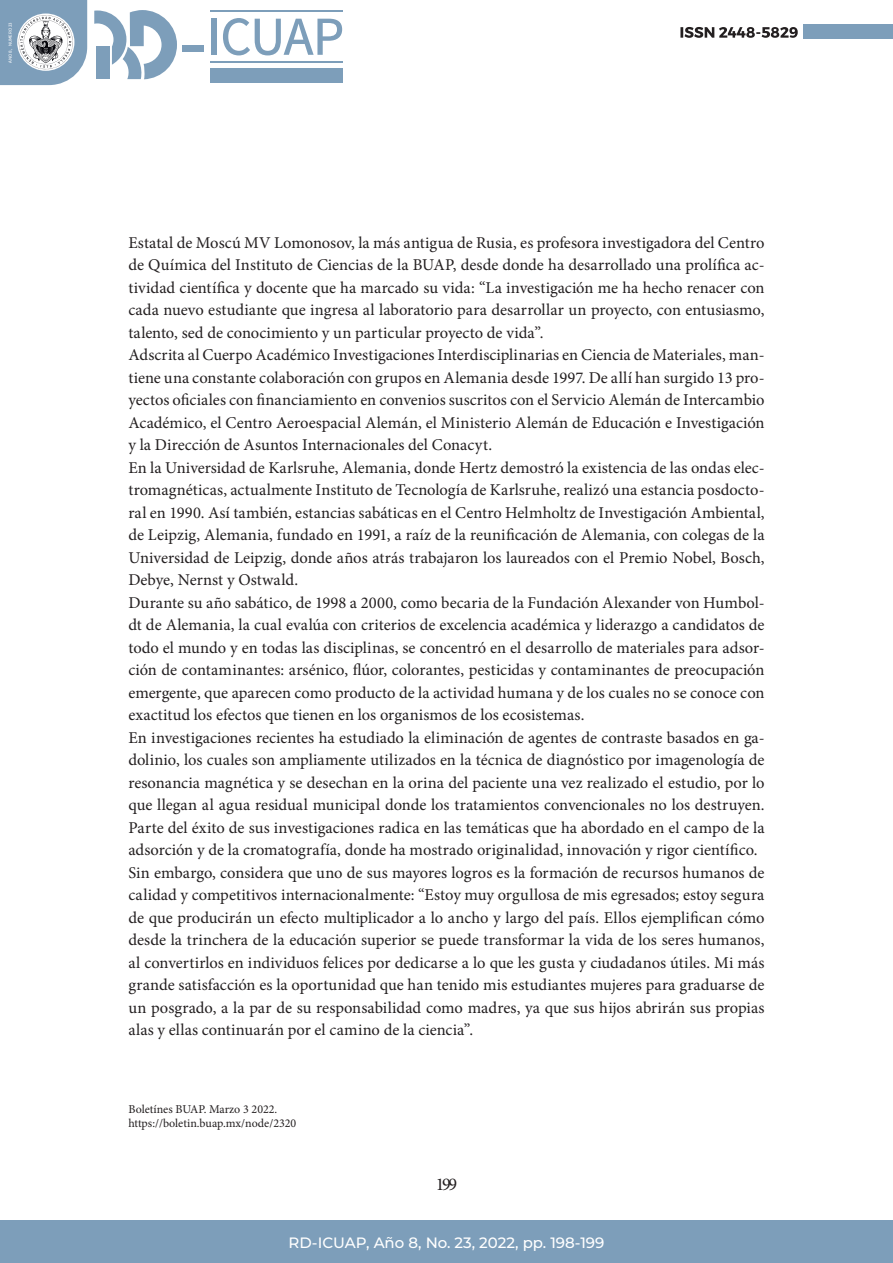
<style>
.page{position:relative;width:893px;height:1263px;background:#fff}
.page>*{position:absolute;margin:0;border:0;box-sizing:border-box;transform-origin:0 0}
.t1{font:18px "Minion Pro";color:#231f20}
.CUERPO_DE_TEXTO{font:16.5px/22.5px "Minion Pro";color:#231f20;text-align:justify}
.t2{font:500 15px "Montserrat";color:#fff}
.TÍTULO_DE_ARTÍCULO{font:12px "Minion Pro";color:#231f20}
.t3{font:4.5px "BUAP802";color:#fff}
</style>
<div class="page">
<div style="left:804px;top:25px;width:89px;height:14px;background:#7d9eba"></div>
<svg style="left:680px;top:27px;width:118px;height:11px"></svg>
<div style="left:0;top:1220px;width:893px;height:43px;background:#7d9eba"></div>
<svg style="left:94px;top:10px;width:83px;height:69px"></svg>
<div style="left:96px;top:46px;width:14px;height:33px;background:#7d9eba"></div>
<svg style="left:0;top:0;width:87px;height:85px"></svg>
<div style="left:3px;top:9px;width:11px;height:67px;background:#7d9eba"></div>
<div style="left:182px;top:45px;width:21px;height:7px;background:#7d9eba"></div>
<div style="left:210px;top:68px;width:133px;height:14px;background:#7d9eba"></div>
<svg style="left:203px;top:18px;width:139px;height:37px"></svg>
<hr style="left:210px;top:10px;width:133px;height:2px;background:#7d9eba">
<hr style="left:210px;top:61px;width:133px;height:2px;background:#7d9eba">
<p class="t3" style="left:8px;top:63px;width:42px;rotate:-90deg">AÑO 8, NÚMERO 23</p>
<p class="CUERPO_DE_TEXTO" style="left:128px;top:231px;width:638px">Estatal de Moscú MV Lomonosov, la más antigua de Rusia, es profesora investigadora del Centro de Química del Instituto de Ciencias de la BUAP, desde donde ha desarrollado una prolífica ac&shy;tividad científica y docente que ha marcado su vida: “La investigación me ha hecho renacer con cada nuevo estudiante que ingresa al laboratorio para desarrollar un proyecto, con entusiasmo, talento, sed de conocimiento y un particular proyecto de vida”.</p>
<p class="CUERPO_DE_TEXTO" style="left:128px;top:344px;width:638px">Adscrita al Cuerpo Académico Investigaciones Interdisciplinarias en Ciencia de Materiales, man&shy;tiene una constante colaboración con grupos en Alemania desde 1997. De allí han surgido 13 pro&shy;yectos oficiales con financiamiento en convenios suscritos con el Servicio Alemán de Intercambio Académico, el Centro Aeroespacial Alemán, el Ministerio Alemán de Educación e Investigación y la Dirección de Asuntos Internacionales del Conacyt.</p>
<p class="CUERPO_DE_TEXTO" style="left:128px;top:456px;width:638px">En la Universidad de Karlsruhe, Alemania, donde Hertz demostró la existencia de las ondas elec&shy;tromagnéticas, actualmente Instituto de Tecnología de Karlsruhe, realizó una estancia posdocto&shy;ral en 1990. Así también, estancias sabáticas en el Centro Helmholtz de Investigación Ambiental, de Leipzig, Alemania, fundado en 1991, a raíz de la reunificación de Alemania, con colegas de la Universidad de Leipzig, donde años atrás trabajaron los laureados con el Premio Nobel, Bosch, Debye, Nernst y Ostwald.</p>
<p class="CUERPO_DE_TEXTO" style="left:128px;top:591px;width:638px">Durante su año sabático, de 1998 a 2000, como becaria de la Fundación Alexander von Humbol&shy;dt de Alemania, la cual evalúa con criterios de excelencia académica y liderazgo a candidatos de todo el mundo y en todas las disciplinas, se concentró en el desarrollo de materiales para adsor&shy;ción de contaminantes: arsénico, flúor, colorantes, pesticidas y contaminantes de preocupación emergente, que aparecen como producto de la actividad humana y de los cuales no se conoce con exactitud los efectos que tienen en los organismos de los ecosistemas.</p>
<p class="CUERPO_DE_TEXTO" style="left:128px;top:726px;width:638px">En investigaciones recientes ha estudiado la eliminación de agentes de contraste basados en ga&shy;dolinio, los cuales son ampliamente utilizados en la técnica de diagnóstico por imagenología de resonancia magnética y se desechan en la orina del paciente una vez realizado el estudio, por lo que llegan al agua residual municipal donde los tratamientos convencionales no los destruyen.<br>Parte del éxito de sus investigaciones radica en las temáticas que ha abordado en el campo de la adsorción y de la cromatografía, donde ha mostrado originalidad, innovación y rigor científico.</p>
<p class="CUERPO_DE_TEXTO" style="left:128px;top:861px;width:638px">Sin embargo, considera que uno de sus mayores logros es la formación de recursos humanos de calidad y competitivos internacionalmente: “Estoy muy orgullosa de mis egresados; estoy segura de que producirán un efecto multiplicador a lo ancho y largo del país. Ellos ejemplifican cómo desde la trinchera de la educación superior se puede transformar la vida de los seres humanos, al convertirlos en individuos felices por dedicarse a lo que les gusta y ciudadanos útiles. Mi más grande satisfacción es la oportunidad que han tenido mis estudiantes mujeres para graduarse de un posgrado, a la par de su responsabilidad como madres, ya que sus hijos abrirán sus propias alas y ellas continuarán por el camino de la ciencia”.</p>
<p class="TÍTULO_DE_ARTÍCULO" style="left:128px;top:1101px;width:150px">Boletínes BUAP. Marzo 3 2022.</p>
<p class="TÍTULO_DE_ARTÍCULO" style="left:128px;top:1115px;width:169px">https://boletin.buap.mx/node/2320</p>
<p class="t1" style="left:436px;top:1172px;width:23px">199</p>
<p class="t2" style="left:289px;top:1232px;width:317px">RD-ICUAP, Año 8, No. 23, 2022, pp. 198-199</p>
</div>
